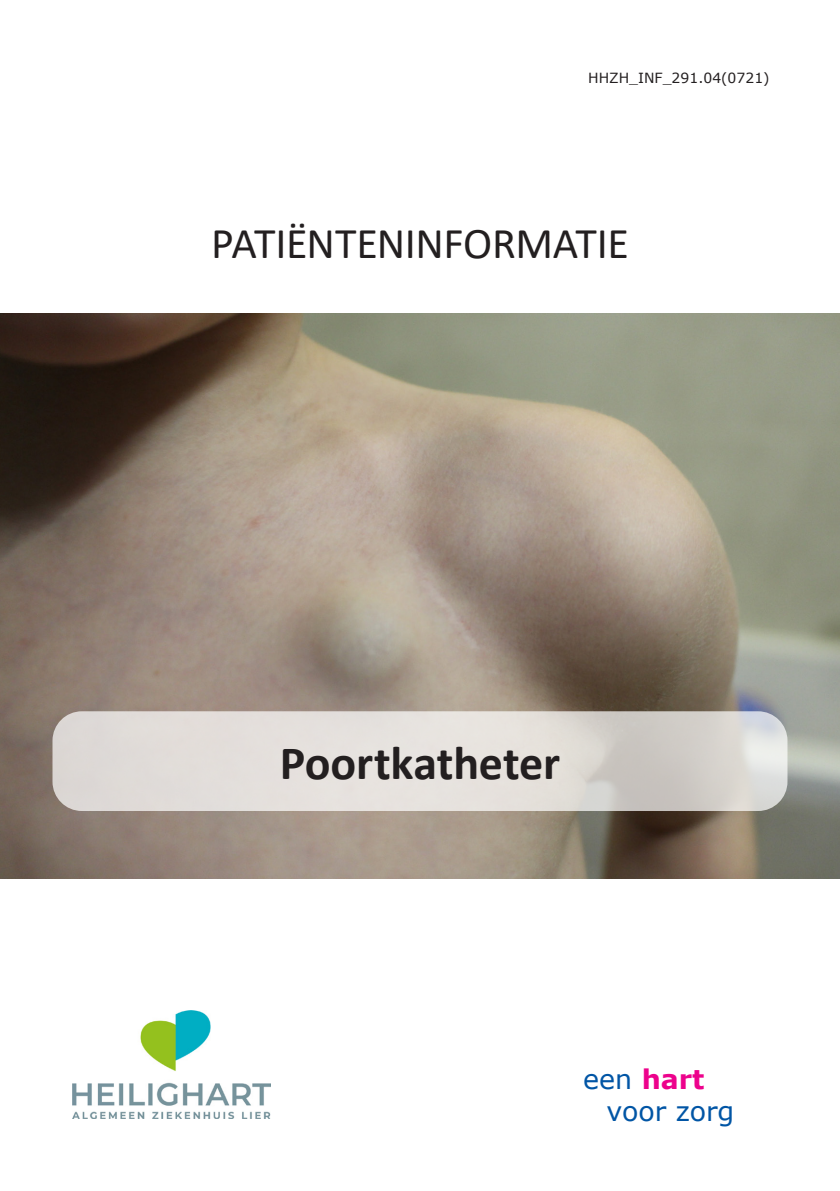
<style>
.page{position:relative;width:840px;height:1191px;background:#fff}
.page>*{position:absolute;margin:0;border:0;box-sizing:border-box;transform-origin:0 0}
.t1{font:700 48px "Calibri";letter-spacing:-.005em;color:#231f20}
.t2{font:44px "Calibri";letter-spacing:-.015em;color:#231f20}
.t3{font:26.8px "Verdana";color:#0155a5}
.t4{font:700 26.8px "Verdana";color:#ed028c}
.t5{font:14px "Verdana";color:#231f20}
.s1{font-weight:400;color:#0155a5}
</style>
<div class="page">
<img style="left:0;top:313px;width:839px;height:565px">
<svg style="left:53px;top:712px;width:733px;height:98px;background:#dedad6"></svg>
<div style="left:52px;top:711px;width:735px;height:100px;border:2px solid #fff;border-radius:28px"></div>
<img style="left:72px;top:1010px;width:198px;height:109px">
<p class="t5" style="left:587px;top:68px;width:183px">HHZH_INF_291.04(0721)</p>
<p class="t2" style="left:211px;top:213px;width:419px">PATIËNTENINFORMATIE</p>
<p class="t1" style="left:279px;top:729px;width:282px">Poortkatheter</p>
<p class="t4" style="left:583px;top:1060px;width:123px"><span class="s1">een</span> hart</p>
<p class="t3" style="left:606px;top:1092px;width:129px">voor zorg</p>
</div>
